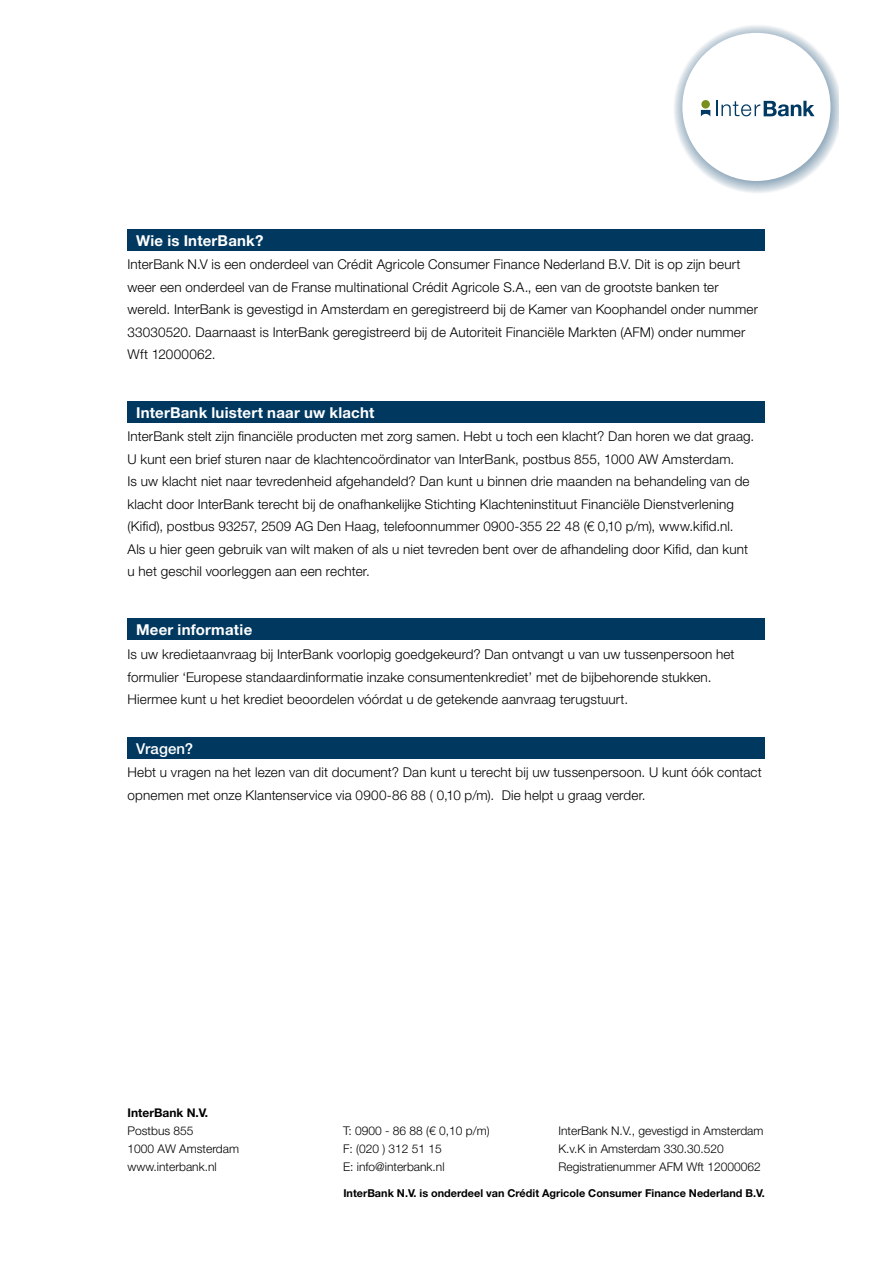
<style>
.page{position:relative;width:893px;height:1263px;background:#fff}
.page>*{position:absolute;margin:0;border:0;box-sizing:border-box;transform-origin:0 0}
.t1{font:700 15px "Helvetica Neue LT Std";letter-spacing:.015em;color:#fff}
.t2{font:500 15px "Helvetica Neue LT Std";letter-spacing:.01em;color:#fff}
.t3{font:300 13.5px/22.5px "Helvetica Neue LT Std";letter-spacing:.01em;color:#000}
.t4{font:300 12px/18px "Helvetica Neue LT Std";color:#000}
.t5{font:700 12px "Helvetica Neue LT Std";color:#000}
.t6{font:700 10.8px "Helvetica Neue LT Std";color:#000}
</style>
<div class="page">
<div style="left:128px;top:619px;width:637px;height:21px;background:#003860"></div>
<div style="left:128px;top:738px;width:637px;height:21px;background:#003860"></div>
<svg style="left:674px;top:25px;width:164px;height:168px"></svg>
<div style="left:128px;top:230px;width:637px;height:21px;background:#003860"></div>
<div style="left:128px;top:402px;width:637px;height:21px;background:#003860"></div>
<p class="t1" style="left:136px;top:231px;width:129px">Wie is InterBank?</p>
<p class="t3" style="left:128px;top:253px;width:632px">InterBank N.V is een onderdeel van Crédit Agricole Consumer Finance Nederland B.V. Dit is op zijn beurt weer een onderdeel van de Franse multinational Crédit Agricole S.A., een van de grootste banken ter wereld. InterBank is gevestigd in Amsterdam en geregistreerd bij de Kamer van Koophandel onder nummer 33030520. Daarnaast is InterBank geregistreerd bij de Autoriteit Financiële Markten (AFM) onder nummer Wft 12000062.</p>
<p class="t1" style="left:136px;top:403px;width:240px">InterBank luistert naar uw klacht</p>
<p class="t3" style="left:128px;top:425px;width:628px">InterBank stelt zijn financiële producten met zorg samen. Hebt u toch een klacht? Dan horen we dat graag.<br>U kunt een brief sturen naar de klachtencoördinator van InterBank, postbus 855, 1000 AW Amsterdam.<br>Is uw klacht niet naar tevredenheid afgehandeld? Dan kunt u binnen drie maanden na behandeling van de klacht door InterBank terecht bij de onafhankelijke Stichting Klachteninstituut Financiële Dienstverlening (Kifid), postbus 93257, 2509 AG Den Haag, telefoonnummer 0900-355 22 48 (€ 0,10 p/m), www.kifid.nl.<br>Als u hier geen gebruik van wilt maken of als u niet tevreden bent over de afhandeling door Kifid, dan kunt u het geschil voorleggen aan een rechter.</p>
<p class="t1" style="left:136px;top:620px;width:118px">Meer informatie</p>
<p class="t3" style="left:128px;top:643px;width:609px">Is uw kredietaanvraag bij InterBank voorlopig goedgekeurd? Dan ontvangt u van uw tussenpersoon het formulier ‘Europese standaardinformatie inzake consumentenkrediet’ met de bijbehorende stukken.<br>Hiermee kunt u het krediet beoordelen vóórdat u de getekende aanvraag terugstuurt.</p>
<p class="t2" style="left:136px;top:739px;width:58px">Vragen?</p>
<p class="t3" style="left:128px;top:761px;width:636px">Hebt u vragen na het lezen van dit document? Dan kunt u terecht bij uw tussenpersoon. U kunt óók contact opnemen met onze Klantenservice via 0900-86 88 ( 0,10 p/m). Die helpt u graag verder.</p>
<p class="t5" style="left:128px;top:1106px;width:82px">InterBank N.V.</p>
<p class="t4" style="left:128px;top:1122px;width:113px">Postbus 855<br>1000 AW Amsterdam www.interbank.nl</p>
<p class="t4" style="left:343px;top:1122px;width:148px">T: 0900 - 86 88 (€ 0,10 p/m)<br>F: (020 ) 312 51 15<br>E: info@interbank.nl</p>
<p class="t4" style="left:558px;top:1122px;width:206px">InterBank N.V., gevestigd in Amsterdam<br>K.v.K in Amsterdam 330.30.520<br>Registratienummer AFM Wft 12000062</p>
<p class="t6" style="left:343px;top:1187px;width:423px">InterBank N.V. is onderdeel van Crédit Agricole Consumer Finance Nederland B.V.</p>
</div>
